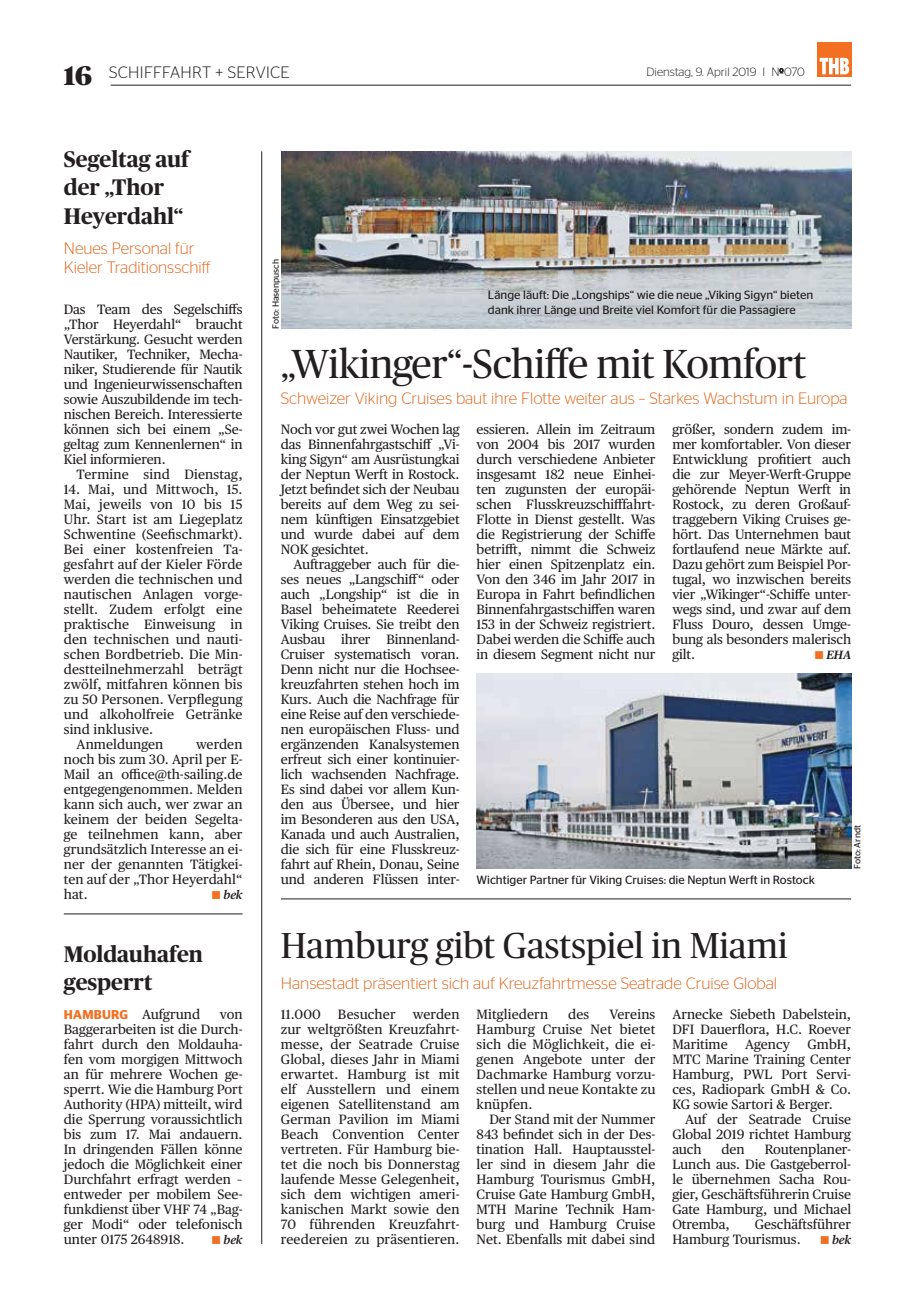
<style>
.page{position:relative;width:915px;height:1297px;background:#fff}
.page>*{position:absolute;margin:0;border:0;box-sizing:border-box;transform-origin:0 0}
.t1{font:40.5px "Publico Headline";letter-spacing:-.01em;color:#231f20}
.t2{font:36px "Publico Headline";color:#231f20}
.t3{font:700 22.5px/28.5px "Publico Headline";color:#231f20}
.t4{font:300 16.5px/19.5px "Stag Sans";color:#e2681f}
.t5{font:300 16.5px "Stag Sans";letter-spacing:.015em;color:#231f20}
.t6{font:13.5px/15px "Publico Text";color:#231f20;text-align:justify}
.t7{font:12px/15px "Stag Sans";color:#231f20}
.t8{font:300 12px "Stag Sans";color:#231f20}
.t9{font:italic 600 12px "Publico Text";letter-spacing:-.005em;color:#231f20}
.t10{font:9px "Stag Sans";color:#231f20}
.s1{font-family:"Publico Headline";font-weight:900;font-size:27px}
.s2{color:#f36f21}
.s3{font-family:"Stag Sans";font-weight:600;font-size:12.75px;color:#f36f21}
</style>
<div class="page">
<hr style="left:111px;top:85px;width:739px;height:1px;background:#231f20">
<svg style="left:779px;top:68px;width:4px;height:6px"></svg>
<div style="left:816px;top:43px;width:34px;height:34px;background:#f36f21"></div>
<svg style="left:819px;top:58px;width:29px;height:16px"></svg>
<hr style="left:261px;top:151px;width:1px;height:1093px;background:#231f20">
<hr style="left:64px;top:914px;width:178px;height:1px;background:#231f20">
<hr style="left:281px;top:899px;width:569px;height:1px;background:#231f20">
<img style="left:281px;top:151px;width:569px;height:178px">
<img style="left:476px;top:674px;width:374px;height:195px">
<p class="t5" style="left:64px;top:63px;width:227px"><span class="s1">16</span> SCHIFFFAHRT + SERVICE</p>
<p class="t8" style="left:646px;top:66px;width:160px">Dienstag, 9. April 2019 I N<sup>o</sup>070</p>
<h3 class="t3" style="left:64px;top:143px;width:127px">Segeltag auf der „Thor<br>Heyerdahl“</h3>
<p class="t4" style="left:64px;top:238px;width:148px">Neues Personal für<br>Kieler Traditionsschiff</p>
<p class="t6" style="left:64px;top:301px;width:180px">Das Team des Segelschiffs „Thor Heyerdahl“ braucht Verstärkung. Gesucht werden Nautiker, Techniker, Mecha&shy;niker, Studierende für Nautik und Ingenieurwissenschaften sowie Auszubildende im tech&shy;nischen Bereich. Interessierte können sich bei einem „Se&shy;geltag zum Kennenlernen“ in Kiel informieren.</p>
<p class="t6" style="left:77px;top:466px;width:167px">Termine sind Dienstag,</p>
<p class="t6" style="left:64px;top:481px;width:180px">14. Mai, und Mittwoch, 15.</p>
<p class="t6" style="left:64px;top:496px;width:180px">Mai, jeweils von 10 bis 15</p>
<p class="t6" style="left:64px;top:511px;width:180px">Uhr. Start ist am Liegeplatz</p>
<p class="t6" style="left:64px;top:526px;width:180px">Schwentine (Seefischmarkt).</p>
<p class="t6" style="left:64px;top:541px;width:180px">Bei einer kostenfreien Ta-</p>
<p class="t6" style="left:64px;top:556px;width:180px">gesfahrt auf der Kieler Förde</p>
<p class="t6" style="left:64px;top:571px;width:180px">werden die technischen und</p>
<p class="t6" style="left:64px;top:586px;width:180px">nautischen Anlagen vorge-</p>
<p class="t6" style="left:64px;top:601px;width:180px">stellt. Zudem erfolgt eine</p>
<p class="t6" style="left:64px;top:616px;width:180px">praktische Einweisung in</p>
<p class="t6" style="left:64px;top:631px;width:180px">den technischen und nauti-</p>
<p class="t6" style="left:64px;top:646px;width:180px">schen Bordbetrieb. Die Min-</p>
<p class="t6" style="left:64px;top:661px;width:180px">destteilnehmerzahl beträgt</p>
<p class="t6" style="left:64px;top:676px;width:180px">zwölf, mitfahren können bis</p>
<p class="t6" style="left:64px;top:691px;width:180px">zu 50 Personen. Verpflegung</p>
<p class="t6" style="left:64px;top:706px;width:180px">und alkoholfreie Getränke</p>
<p class="t6" style="left:64px;top:721px;width:91px">sind inklusive.</p>
<p class="t6" style="left:77px;top:736px;width:88px">Anmeldungen</p>
<p class="t6" style="left:64px;top:736px;width:180px;text-indent:132px">werden noch bis zum 30. April per E-Mail an office@th-sailing.de entgegengenommen. Melden kann sich auch, wer zwar an keinem der beiden Segelta&shy;ge teilnehmen kann, aber grundsätzlich Interesse an ei&shy;ner der genannten Tätigkei&shy;ten auf der „Thor Heyerdahl“ hat.</p>
<p class="t9" style="left:211px;top:885px;width:33px"><span class="s2">■</span> bek</p>
<h3 class="t3" style="left:64px;top:938px;width:141px">Moldauhafen gesperrt</h3>
<p class="t6" style="left:64px;top:1006px;width:138px"><span class="s3">HAMBURG</span> Aufgrund</p>
<p class="t6" style="left:64px;top:1006px;width:180px;text-indent:156px">von Baggerarbeiten ist die Durch&shy;fahrt durch den Moldauha&shy;fen vom morgigen Mittwoch an für mehrere Wochen ge&shy;sperrt. Wie die Hamburg Port Authority (HPA) mitteilt, wird die Sperrung voraussichtlich bis zum 17. Mai andauern.<br>In dringenden Fällen könne jedoch die Möglichkeit einer Durchfahrt erfragt werden – entweder per mobilem See&shy;funkdienst über VHF 74 „Bag&shy;ger Modi“ oder telefonisch unter 0175 2648918.</p>
<p class="t9" style="left:211px;top:1230px;width:33px"><span class="s2">■</span> bek</p>
<p class="t10" style="left:270px;top:329px;width:71px;rotate:-90deg">Foto: Hasenpusch</p>
<p class="t7" style="left:488px;top:287px;width:326px">Länge läuft: Die „Longships“ wie die neue „Viking Sigyn“ bieten dank ihrer Länge und Breite viel Komfort für die Passagiere</p>
<h1 class="t1" style="left:281px;top:335px;width:526px">„Wikinger“-Schiffe mit Komfort</h1>
<p class="t4" style="left:281px;top:388px;width:568px">Schweizer Viking Cruises baut ihre Flotte weiter aus – Starkes Wachstum in Europa</p>
<p class="t6" style="left:281px;top:421px;width:180px">Noch vor gut zwei Wochen lag das Binnenfahrgastschiff „Vi&shy;king Sigyn“ am Ausrüstungkai der Neptun Werft in Rostock.<br>Jetzt befindet sich der Neubau bereits auf dem Weg zu sei&shy;nem künftigen Einsatzgebiet und wurde dabei auf dem NOK gesichtet.</p>
<p class="t6" style="left:281px;top:556px;width:180px;text-indent:13px">Auftraggeber auch für die&shy;ses neues „Langschiff“ oder auch „Longship“ ist die in Basel beheimatete Reederei Viking Cruises. Sie treibt den Ausbau ihrer Binnenland-Cruiser systematisch voran.<br>Denn nicht nur die Hochsee&shy;kreuzfahrten stehen hoch im Kurs. Auch die Nachfrage für eine Reise auf den verschiede&shy;nen europäischen Fluss- und ergänzenden Kanalsystemen erfreut sich einer kontinuier&shy;lich wachsenden Nachfrage.<br>Es sind dabei vor allem Kun&shy;den aus Übersee, und hier im Besonderen aus den USA, Kanada und auch Australien, die sich für eine Flusskreuz&shy;fahrt auf Rhein, Donau, Seine und anderen Flüssen inter-</p>
<p class="t6" style="left:476px;top:421px;width:180px">essieren. Allein im Zeitraum von 2004 bis 2017 wurden durch verschiedene Anbieter insgesamt 182 neue Einhei&shy;ten zugunsten der europäi&shy;schen Flusskreuzschifffahrt-Flotte in Dienst gestellt. Was die Registrierung der Schiffe betrifft, nimmt die Schweiz hier einen Spitzenplatz ein.<br>Von den 346 im Jahr 2017 in Europa in Fahrt befindlichen Binnenfahrgastschiffen waren 153 in der Schweiz registriert.<br>Dabei werden die Schiffe auch in diesem Segment nicht nur</p>
<p class="t6" style="left:672px;top:421px;width:180px">größer, sondern zudem im&shy;mer komfortabler. Von dieser Entwicklung profitiert auch die zur Meyer-Werft-Gruppe gehörende Neptun Werft in Rostock, zu deren Großauf&shy;traggebern Viking Cruises ge&shy;hört. Das Unternehmen baut fortlaufend neue Märkte auf.<br>Dazu gehört zum Beispiel Por&shy;tugal, wo inzwischen bereits vier „Wikinger“-Schiffe unter&shy;wegs sind, und zwar auf dem Fluss Douro, dessen Umge&shy;bung als besonders malerisch gilt.</p>
<p class="t9" style="left:813px;top:645px;width:38px"><span class="s2">■</span> EHA</p>
<p class="t10" style="left:852px;top:869px;width:45px;rotate:-90deg">Foto: Arndt</p>
<p class="t7" style="left:476px;top:872px;width:339px">Wichtiger Partner für Viking Cruises: die Neptun Werft in Rostock</p>
<h2 class="t2" style="left:281px;top:920px;width:508px">Hamburg gibt Gastspiel in Miami</h2>
<p class="t4" style="left:281px;top:973px;width:497px">Hansestadt präsentiert sich auf Kreuzfahrtmesse Seatrade Cruise Global</p>
<p class="t6" style="left:281px;top:1006px;width:180px;text-indent:132px">werden zur weltgrößten Kreuzfahrt&shy;messe, der Seatrade Cruise Global, dieses Jahr in Miami erwartet. Hamburg ist mit elf Ausstellern und einem eigenen Satellitenstand am German Pavilion im Miami Beach Convention Center vertreten. Für Hamburg bie&shy;tet die noch bis Donnerstag laufende Messe Gelegenheit, sich dem wichtigen ameri&shy;kanischen Markt sowie den 70 führenden Kreuzfahrt&shy;reedereien zu präsentieren.</p>
<p class="t6" style="left:476px;top:1006px;width:73px">Mitgliedern</p>
<p class="t6" style="left:568px;top:1006px;width:23px">des</p>
<p class="t6" style="left:281px;top:1006px;width:42px">11.000</p>
<p class="t6" style="left:338px;top:1006px;width:59px">Besucher</p>
<p class="t6" style="left:476px;top:1006px;width:180px;text-indent:133px">Vereins Hamburg Cruise Net bietet sich die Möglichkeit, die ei&shy;genen Angebote unter der Dachmarke Hamburg vorzu&shy;stellen und neue Kontakte zu knüpfen.</p>
<p class="t6" style="left:476px;top:1111px;width:180px;text-indent:13px">Der Stand mit der Nummer 843 befindet sich in der Des&shy;tination Hall. Hauptausstel&shy;ler sind in diesem Jahr die Hamburg Tourismus GmbH, Cruise Gate Hamburg GmbH, MTH Marine Technik Ham&shy;burg und Hamburg Cruise Net. Ebenfalls mit dabei sind</p>
<p class="t6" style="left:672px;top:1006px;width:180px">Arnecke Siebeth Dabelstein, DFI Dauerflora, H.C. Roever Maritime</p>
<p class="t6" style="left:672px;top:1036px;width:180px;text-indent:135px">GmbH, MTC Marine Training Center Hamburg, PWL Port Servi&shy;ces, Radiopark GmbH &amp; Co.<br>KG sowie Sartori &amp; Berger.</p>
<p class="t6" style="left:672px;top:1111px;width:180px;text-indent:13px">Auf der Seatrade Cruise Global 2019 richtet Hamburg auch</p>
<p class="t6" style="left:745px;top:1036px;width:46px">Agency</p>
<p class="t6" style="left:672px;top:1141px;width:180px;text-indent:92px">Routenplaner-Lunch aus. Die Gastgeberrol&shy;le übernehmen Sacha Rou&shy;gier, Geschäftsführerin Cruise Gate Hamburg, und Michael Otremba,</p>
<p class="t6" style="left:721px;top:1141px;width:25px">den</p>
<p class="t6" style="left:672px;top:1216px;width:180px;text-indent:82px">Geschäftsführer<br>Hamburg Tourismus.</p>
<p class="t9" style="left:819px;top:1230px;width:33px"><span class="s2">■</span> bek</p>
</div>
